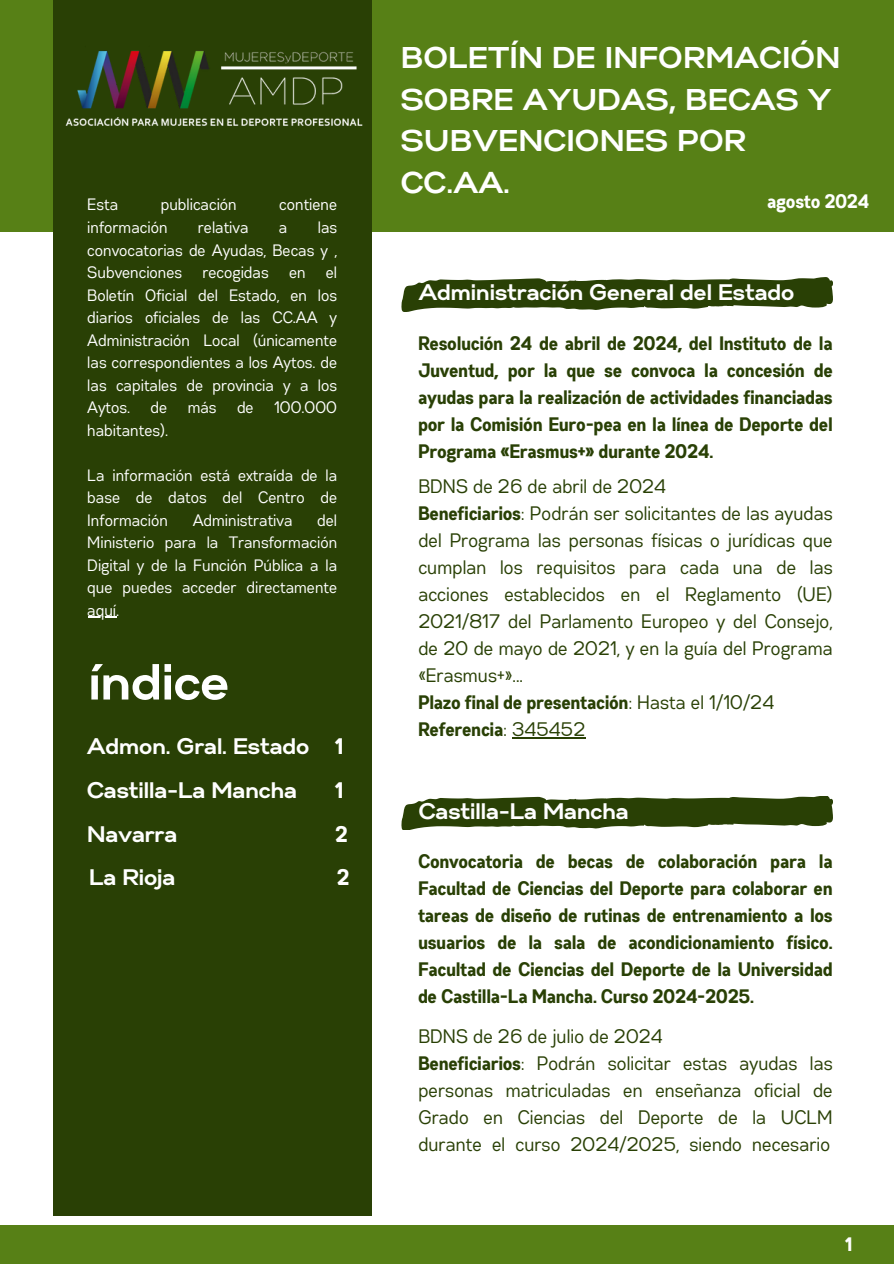
<style>
.page{position:relative;width:894px;height:1264px;background:#fff}
.page>*{position:absolute;margin:0;border:0;box-sizing:border-box;transform-origin:0 0}
.t1{font:700 50.7px "Gabriel Sans";color:#fff}
.t2{font:700 30px/41.7px "Gabriel Sans";letter-spacing:.02em;color:#fff}
.t3{font:700 22.5px "Gabriel Sans";color:#fff}
.t4{font:700 22.5px "Gabriel Sans Cond";color:#fff}
.t5{font:19.5px/27px "Gabriel Sans Cond";color:#294005}
.t6{font:700 19.5px/27px "Gabriel Sans Cond";color:#294005;text-align:justify}
.t7{font:700 19.5px "Gabriel Sans Cond";color:#fff}
.t8{font:16.5px/22.5px "Gabriel Sans Cond";color:#fff;text-align:justify}
.s1{font-weight:700}
</style>
<div class="page">
<div style="left:0;top:0;width:893px;height:231px;background:#578016"></div>
<div style="left:53px;top:0;width:319px;height:1215px;background:#294005"></div>
<div style="left:0;top:1224px;width:893px;height:39px;background:#578016"></div>
<svg style="left:88px;top:617px;width:28px;height:1px"></svg>
<svg style="left:401px;top:278px;width:431px;height:33px;background:#4b5f2d"></svg>
<hr style="left:512px;top:737px;width:73px;height:1px;background:#294005">
<img style="left:65px;top:50px;width:298px;height:76px">
<svg style="left:401px;top:796px;width:431px;height:34px"></svg>
<h4 class="t8" style="left:88px;top:194px;width:32px">Esta</h4>
<h4 class="t8" style="left:161px;top:194px;width:77px">publicación</h4>
<h4 class="t8" style="left:279px;top:194px;width:59px">contiene</h4>
<h4 class="t8" style="left:88px;top:217px;width:82px">información</h4>
<h4 class="t8" style="left:198px;top:217px;width:52px">relativa</h4>
<h4 class="t8" style="left:279px;top:217px;width:10px">a</h4>
<h4 class="t8" style="left:88px;top:217px;width:251px;text-indent:230px">las convocatorias de Ayudas, Becas y , Subvenciones recogidas en el Boletín Oficial del Estado, en los diarios oficiales de las CC.AA y Administración Local (únicamente las correspondientes a los Aytos. de las capitales de provincia y a los Aytos. de más de 100.000 habitantes).</h4>
<p class="t8" style="left:88px;top:464px;width:251px">La información está extraída de la base de datos del Centro de Información</p>
<p class="t8" style="left:193px;top:509px;width:101px">Administrativa</p>
<p class="t8" style="left:88px;top:509px;width:251px;text-indent:230px">del Ministerio para la Transformación Digital y de la Función Pública a la que puedes acceder directamente</p>
<p class="t8" style="left:88px;top:599px;width:33px">aquí.</p>
<p class="t1" style="left:89px;top:659px;width:142px">índice</p>
<h1 class="t3" style="left:88px;top:736px;width:223px">Admon. Gral. Estado</h1>
<h3 class="t3" style="left:88px;top:780px;width:211px">Castilla-La Mancha</h3>
<p class="t3" style="left:88px;top:823px;width:91px">Navarra</p>
<p class="t4" style="left:336px;top:736px;width:9px">1</p>
<p class="t4" style="left:336px;top:780px;width:9px">1</p>
<h3 class="t4" style="left:336px;top:823px;width:14px">2</h3>
<h4 class="t3" style="left:89px;top:867px;width:88px">La Rioja</h4>
<h5 class="t4" style="left:337px;top:867px;width:14px">2</h5>
<h2 class="t2" style="left:401px;top:38px;width:440px">BOLETÍN DE INFORMACIÓN<br>SOBRE AYUDAS, BECAS Y<br>SUBVENCIONES POR<br>CC.AA.</h2>
<h3 class="t7" style="left:767px;top:192px;width:103px">agosto 2024</h3>
<p class="t3" style="left:419px;top:282px;width:377px">Administración General del Estado</p>
<h3 class="t6" style="left:418px;top:330px;width:416px">Resolución 24 de abril de 2024, del Instituto de la Juventud, por la que se convoca la concesión de ayudas para la realización de actividades financiadas por la Comisión Euro-pea en la línea de Deporte del Programa «Erasmus+» durante 2024.</h3>
<h3 class="t5" style="left:418px;top:474px;width:416px">BDNS de 26 de abril de 2024<br><span class="s1">Beneficiarios</span>: Podrán ser solicitantes de las ayudas del Programa las personas físicas o jurídicas que cumplan los requisitos para cada una de las acciones establecidos en el Reglamento (UE)<br>2021/817 del Parlamento Europeo y del Consejo, de 20 de mayo de 2021, y en la guía del Programa «Erasmus+»...<br><span class="s1">Plazo final de presentación</span>: Hasta el 1/10/24<br><span class="s1">Referencia</span>: 345452</h3>
<h5 class="t3" style="left:419px;top:801px;width:211px">Castilla-La Mancha</h5>
<p class="t6" style="left:418px;top:849px;width:416px">Convocatoria de becas de colaboración para la Facultad de Ciencias del Deporte para colaborar en tareas de diseño de rutinas de entrenamiento a los usuarios de la sala de acondicionamiento físico.<br>Facultad de Ciencias del Deporte de la Universidad de Castilla-La Mancha. Curso 2024-2025.</p>
<h3 class="t5" style="left:418px;top:1023px;width:416px">BDNS de 26 de julio de 2024<br><span class="s1">Beneficiarios</span>: Podrán solicitar estas ayudas las personas matriculadas en enseñanza oficial de Grado en Ciencias del Deporte de la UCLM durante el curso 2024/2025, siendo necesario</h3>
<p class="t7" style="left:845px;top:1235px;width:8px">1</p>
</div>
